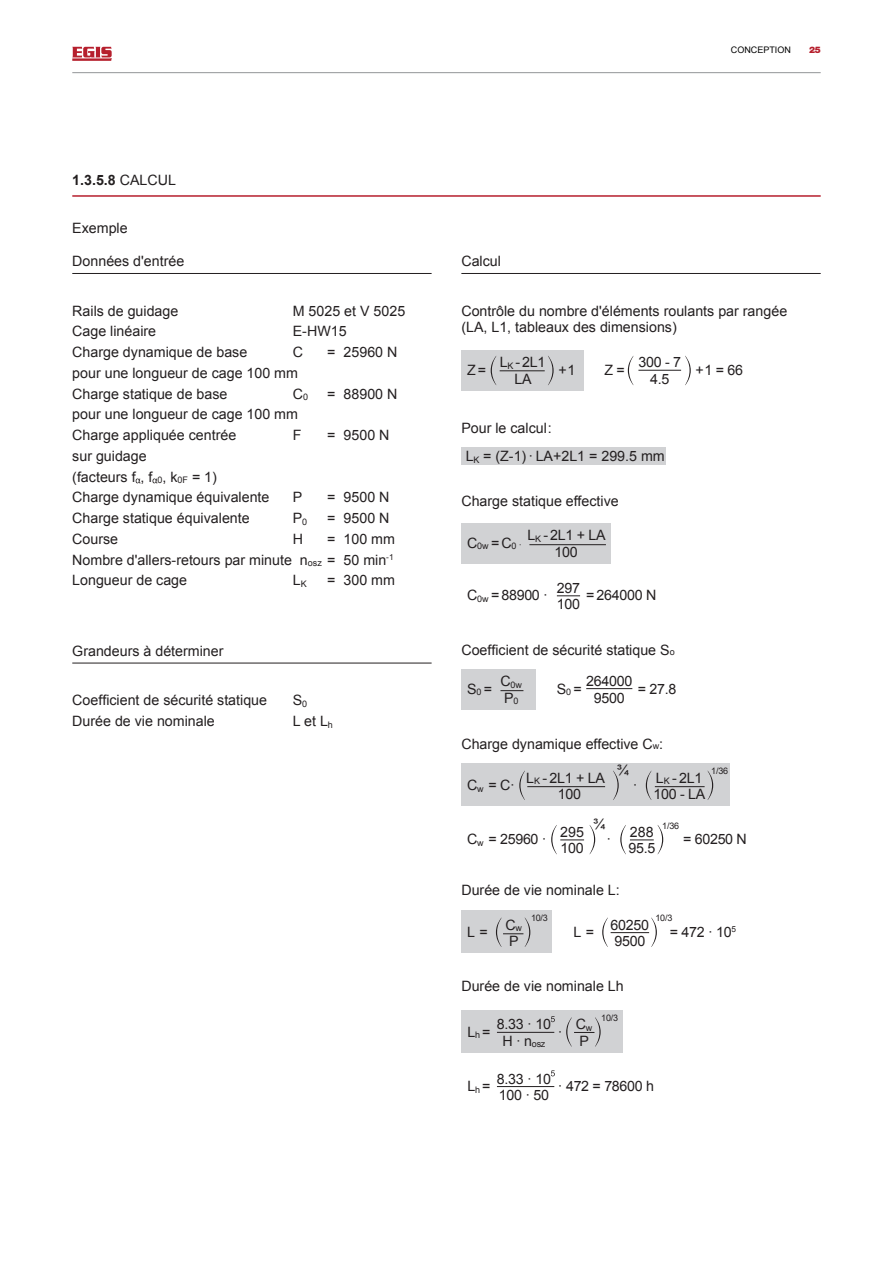
<style>
.page{position:relative;width:893px;height:1263px;background:#fff}
.page>*{position:absolute;margin:0;border:0;box-sizing:border-box;transform-origin:0 0}
.t1{font:14.25px/16.5px "Arial";color:#231f20}
.t2{font:14.25px/16.5px "Arial";letter-spacing:-.02em;color:#231f20;text-align:center}
.t3{font:700 14.25px "Arial";color:#231f20}
.t4{font:9px "Arial";letter-spacing:-.02em;color:#231f20}
.t5{font:9px "Arial";color:#000}
.t6{font:900 9px "Helvetica Neue LT Std";color:#b61f2d}
.s1{font-weight:400}
.s2{font-size:9px}
</style>
<div class="page">
<hr style="left:72px;top:273px;width:360px;height:1px;background:#231f20">
<svg style="left:136px;top:478px;width:5px;height:5px"></svg>
<svg style="left:153px;top:478px;width:4px;height:5px"></svg>
<hr style="left:72px;top:663px;width:360px;height:1px;background:#231f20">
<hr style="left:461px;top:273px;width:360px;height:1px;background:#231f20">
<hr style="left:72px;top:195px;width:749px;height:2px;background:#b61f2d">
<div style="left:461px;top:350px;width:123px;height:41px;background:#d1d2d4"></div>
<svg style="left:548px;top:356px;width:6px;height:29px"></svg>
<svg style="left:491px;top:356px;width:5px;height:29px"></svg>
<div style="left:461px;top:523px;width:150px;height:41px;background:#d1d2d4"></div>
<svg style="left:557px;top:595px;width:23px;height:1px"></svg>
<div style="left:461px;top:669px;width:75px;height:41px;background:#d1d2d4"></div>
<hr style="left:586px;top:688px;width:46px;height:1px;background:#231f20">
<hr style="left:638px;top:370px;width:43px;height:1px;background:#231f20">
<svg style="left:685px;top:356px;width:6px;height:29px"></svg>
<svg style="left:628px;top:356px;width:6px;height:29px"></svg>
<div style="left:461px;top:764px;width:269px;height:42px;background:#d1d2d4"></div>
<svg style="left:613px;top:771px;width:6px;height:29px"></svg>
<svg style="left:707px;top:771px;width:6px;height:29px"></svg>
<svg style="left:519px;top:771px;width:6px;height:29px"></svg>
<svg style="left:646px;top:771px;width:5px;height:29px"></svg>
<div style="left:461px;top:911px;width:91px;height:42px;background:#d1d2d4"></div>
<hr style="left:611px;top:932px;width:38px;height:1px;background:#231f20">
<svg style="left:651px;top:918px;width:6px;height:29px"></svg>
<svg style="left:602px;top:918px;width:6px;height:29px"></svg>
<div style="left:461px;top:448px;width:205px;height:17px;background:#d1d2d4"></div>
<svg style="left:551px;top:825px;width:44px;height:29px"></svg>
<svg style="left:620px;top:825px;width:43px;height:29px"></svg>
<div style="left:461px;top:1010px;width:161px;height:43px;background:#d1d2d4"></div>
<hr style="left:497px;top:1032px;width:57px;height:1px;background:#231f20">
<svg style="left:551px;top:1016px;width:4px;height:6px"></svg>
<hr style="left:497px;top:1086px;width:57px;height:1px;background:#231f20">
<svg style="left:551px;top:1070px;width:4px;height:6px"></svg>
<hr style="left:500px;top:370px;width:45px;height:1px;background:#231f20">
<hr style="left:529px;top:544px;width:77px;height:1px;background:#231f20">
<svg style="left:500px;top:690px;width:23px;height:1px"></svg>
<svg style="left:496px;top:918px;width:34px;height:29px"></svg>
<svg style="left:566px;top:1017px;width:35px;height:30px"></svg>
<hr style="left:527px;top:786px;width:78px;height:1px;background:#231f20">
<hr style="left:655px;top:786px;width:50px;height:1px;background:#231f20">
<hr style="left:72px;top:72px;width:749px;height:1px;background:#939598">
<svg style="left:72px;top:47px;width:40px;height:14px"></svg>
<p class="t3" style="left:72px;top:170px;width:105px">1.3.5.8 <span class="s1">CALCUL</span></p>
<p class="t1" style="left:72px;top:220px;width:57px">Exemple</p>
<p class="t1" style="left:72px;top:253px;width:114px">Données d'entrée</p>
<p class="t1" style="left:72px;top:303px;width:108px">Rails de guidage</p>
<p class="t1" style="left:293px;top:303px;width:114px">M 5025 et V 5025</p>
<p class="t1" style="left:72px;top:323px;width:85px">Cage linéaire</p>
<p class="t1" style="left:293px;top:323px;width:55px">E-HW15</p>
<p class="t1" style="left:72px;top:344px;width:177px">Charge dynamique de base</p>
<p class="t1" style="left:293px;top:344px;width:12px">C</p>
<p class="t1" style="left:327px;top:344px;width:72px">= 25960 N</p>
<p class="t1" style="left:72px;top:363px;width:227px;line-height:20.7px">pour une longueur de cage 100 mm<br>Charge statique de base</p>
<p class="t1" style="left:293px;top:386px;width:17px">C<sub>0</sub></p>
<p class="t1" style="left:327px;top:386px;width:72px">= 88900 N</p>
<p class="t1" style="left:72px;top:404px;width:227px;line-height:20.7px">pour une longueur de cage 100 mm<br>Charge appliquée centrée</p>
<p class="t1" style="left:293px;top:427px;width:10px">F</p>
<p class="t1" style="left:327px;top:427px;width:64px">= 9500 N</p>
<p class="t1" style="left:72px;top:446px;width:199px;line-height:20.7px">sur guidage<br>(facteurs f , f <sub>0</sub>, k<sub>0F</sub> = 1)<br>Charge dynamique équivalente</p>
<p class="t1" style="left:293px;top:489px;width:11px">P</p>
<p class="t1" style="left:327px;top:489px;width:64px">= 9500 N</p>
<p class="t1" style="left:72px;top:510px;width:179px">Charge statique équivalente</p>
<p class="t1" style="left:293px;top:510px;width:16px">P<sub>0</sub></p>
<p class="t1" style="left:327px;top:510px;width:64px">= 9500 N</p>
<p class="t1" style="left:72px;top:531px;width:47px">Course</p>
<p class="t1" style="left:293px;top:531px;width:12px">H</p>
<p class="t1" style="left:72px;top:529px;width:324px;line-height:20.7px;text-align:justify;text-indent:255px">= 100 mm Nombre d'allers-retours par minute n<sub>osz</sub> = 50 min<sup>-1<br></sup>Longueur de cage</p>
<p class="t1" style="left:293px;top:572px;width:15px">L<sub>K</sub></p>
<p class="t1" style="left:327px;top:572px;width:69px">= 300 mm</p>
<p class="t1" style="left:72px;top:643px;width:153px">Grandeurs à déterminer</p>
<p class="t1" style="left:72px;top:692px;width:196px">Coefficient de sécurité statique</p>
<p class="t1" style="left:293px;top:692px;width:16px">S<sub>0</sub></p>
<p class="t1" style="left:72px;top:713px;width:144px">Durée de vie nominale</p>
<p class="t1" style="left:293px;top:713px;width:42px">L et L<sub>h</sub></p>
<p class="t5" style="left:731px;top:44px;width:62px">CONCEPTION</p>
<p class="t6" style="left:809px;top:45px;width:13px">25</p>
<p class="t1" style="left:461px;top:253px;width:41px">Calcul</p>
<p class="t1" style="left:461px;top:303px;width:327px">Contrôle du nombre d'éléments roulants par rangée (LA, L1, tableaux des dimensions)</p>
<p class="t1" style="left:500px;top:354px;width:47px;text-align:center">L<sub>K</sub> - 2L1<br>LA</p>
<p class="t1" style="left:467px;top:362px;width:21px">Z=</p>
<p class="t1" style="left:558px;top:362px;width:18px">+1</p>
<p class="t1" style="left:461px;top:420px;width:92px">Pour le calcul:</p>
<p class="t1" style="left:638px;top:354px;width:44px;text-align:center">300 - 7<br>4.5</p>
<p class="t1" style="left:604px;top:362px;width:22px">Z =</p>
<p class="t1" style="left:696px;top:362px;width:49px">+1 = 66</p>
<p class="t1" style="left:466px;top:448px;width:200px">L<sub>K</sub> = (Z-1) · LA+2L1 = 299.5 mm</p>
<p class="t1" style="left:461px;top:493px;width:159px">Charge statique effective</p>
<p class="t1" style="left:467px;top:535px;width:56px">C<sub>0w</sub> =C<sub>0</sub> <span class="s2">·</span></p>
<p class="t1" style="left:528px;top:527px;width:80px;text-align:center">L<sub>K</sub> - 2L1 + LA<br>100</p>
<p class="t1" style="left:467px;top:587px;width:82px">C<sub>0w</sub> = 88900 ·</p>
<p class="t1" style="left:586px;top:587px;width:72px">= 264000 N</p>
<p class="t1" style="left:557px;top:580px;width:25px">297<br>100</p>
<p class="t1" style="left:461px;top:642px;width:215px">Coefficient de sécurité statique S<span class="s2">o</span></p>
<p class="t1" style="left:467px;top:681px;width:26px">S<sub>0</sub> =</p>
<p class="t4" style="left:501px;top:679px;width:23px"><sup>C</sup>0w</p>
<p class="t1" style="left:504px;top:689px;width:16px">P<sub>0</sub></p>
<p class="t2" style="left:586px;top:673px;width:48px">264000<br>9500</p>
<p class="t1" style="left:557px;top:681px;width:26px">S<sub>0</sub> =</p>
<p class="t1" style="left:638px;top:681px;width:40px">= 27.8</p>
<p class="t1" style="left:461px;top:736px;width:203px">Charge dynamique effective C<span class="s2">w</span>:</p>
<p class="t1" style="left:617px;top:762px;width:13px">¾</p>
<p class="t4" style="left:711px;top:765px;width:18px">1/36</p>
<p class="t1" style="left:526px;top:770px;width:80px;text-align:center">L<sub>K</sub> - 2L1 + LA<br>100</p>
<p class="t1" style="left:653px;top:770px;width:53px">L<sub>K</sub> - 2L1<br>100 - LA</p>
<p class="t1" style="left:467px;top:777px;width:49px">C<sub>w</sub> = C·</p>
<p class="t1" style="left:633px;top:777px;width:6px">·</p>
<p class="t1" style="left:594px;top:816px;width:13px">¾</p>
<p class="t4" style="left:662px;top:819px;width:18px">1/36</p>
<p class="t1" style="left:560px;top:824px;width:25px">295<br>100</p>
<p class="t1" style="left:628px;top:824px;width:28px">288<br>95.5</p>
<p class="t1" style="left:683px;top:831px;width:65px">= 60250 N</p>
<p class="t1" style="left:467px;top:831px;width:81px">C<sub>w</sub> = 25960 ·</p>
<p class="t1" style="left:606px;top:831px;width:6px">·</p>
<p class="t1" style="left:461px;top:882px;width:160px">Durée de vie nominale L:</p>
<p class="t1" style="left:467px;top:924px;width:22px">L =</p>
<p class="t4" style="left:531px;top:912px;width:18px">10/3</p>
<p class="t4" style="left:655px;top:912px;width:18px">10/3</p>
<p class="t1" style="left:505px;top:916px;width:18px">C<sub>w<br></sub>P</p>
<p class="t1" style="left:573px;top:924px;width:22px">L =</p>
<p class="t1" style="left:670px;top:924px;width:68px">= 472 · 10<sup>5</sup></p>
<p class="t2" style="left:611px;top:916px;width:40px;text-align:left">60250<br>9500</p>
<p class="t1" style="left:461px;top:978px;width:164px">Durée de vie nominale Lh</p>
<p class="t1" style="left:497px;top:1016px;width:55px;text-align:center">8.33 · 10<br>H · n<sub>osz</sub></p>
<p class="t1" style="left:467px;top:1024px;width:25px">L<sub>h</sub> =</p>
<p class="t1" style="left:558px;top:1024px;width:6px">·</p>
<p class="t1" style="left:576px;top:1016px;width:18px">C<sub>w<br></sub>P</p>
<p class="t4" style="left:601px;top:1012px;width:18px">10/3</p>
<p class="t1" style="left:497px;top:1070px;width:55px">8.33 · 10<br>100 · 50</p>
<p class="t1" style="left:467px;top:1078px;width:25px">L<sub>h</sub> =</p>
<p class="t2" style="left:558px;top:1078px;width:98px">· 472 = 78600 h</p>
</div>
